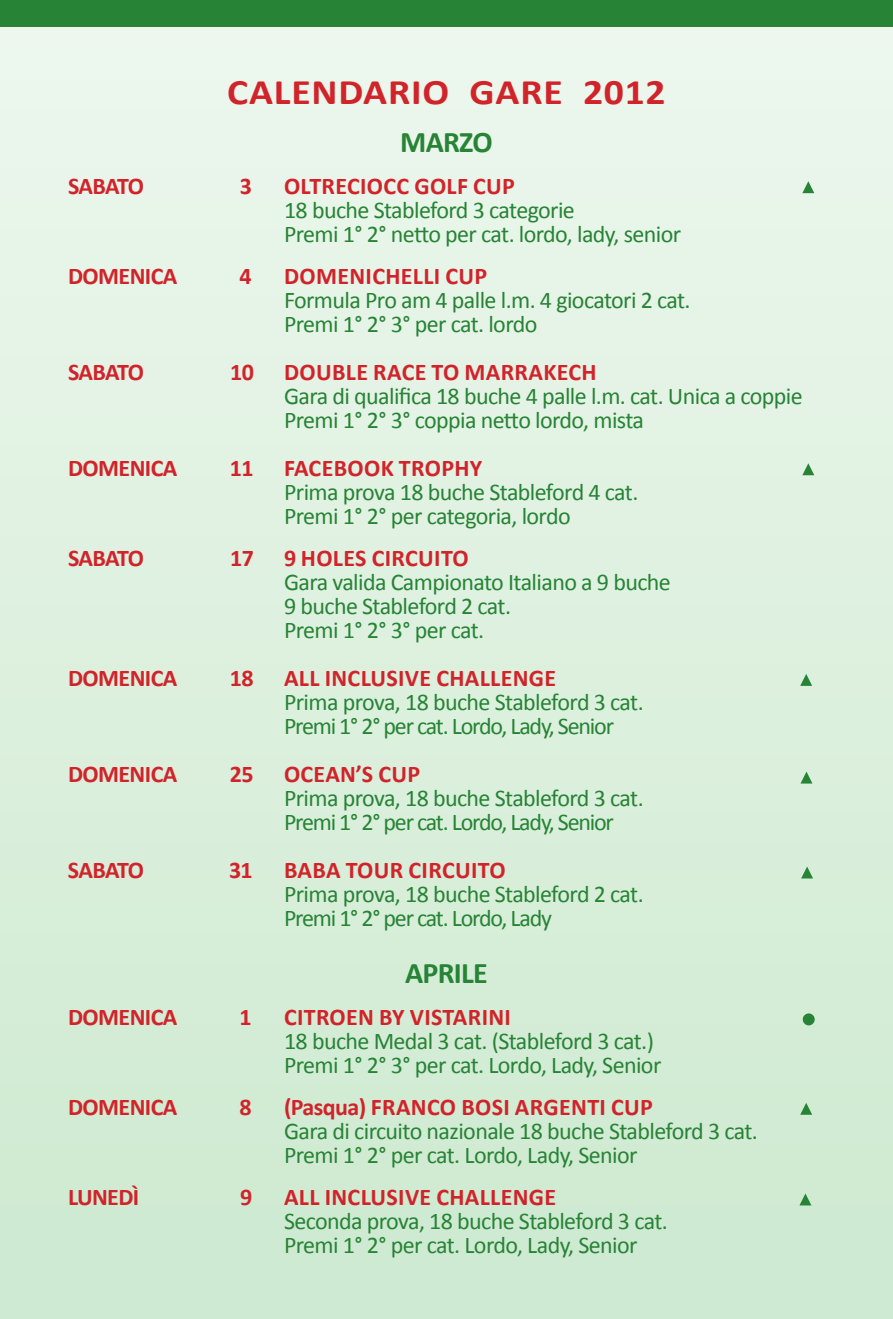
<style>
.page{position:relative;width:893px;height:1319px;background:#fff}
.page>*{position:absolute;margin:0;border:0;box-sizing:border-box;transform-origin:0 0}
.t1{font:700 36px "Calibri";letter-spacing:.02em;color:#d1232a;scale:1.1 1}
.t2{font:700 30px "Calibri";letter-spacing:-.025em;color:#278335}
.t3{font:24px/24px "Calibri";letter-spacing:-.025em;color:#278335}
.t4{font:700 24px "Calibri";letter-spacing:-.025em;color:#d1232a}
</style>
<div class="page">
<div style="left:0;top:0;width:893px;height:1318px;background:linear-gradient(to bottom,#edf7ee,#cde9d0)"></div>
<div style="left:0;top:0;width:893px;height:27px;background:#278335"></div>
<div style="left:803px;top:1013px;width:12px;height:12px;background:#278335;border-radius:50%"></div>
<svg style="left:802px;top:463px;width:12px;height:12px"></svg>
<svg style="left:800px;top:1102px;width:12px;height:12px"></svg>
<svg style="left:802px;top:181px;width:12px;height:12px"></svg>
<svg style="left:800px;top:771px;width:12px;height:12px"></svg>
<svg style="left:800px;top:673px;width:12px;height:12px"></svg>
<svg style="left:801px;top:866px;width:12px;height:12px"></svg>
<svg style="left:799px;top:1193px;width:12px;height:12px"></svg>
<h1 class="t1" style="left:227px;top:69px;width:400px">CALENDARIO GARE 2012</h1>
<p class="t2" style="left:400px;top:122px;width:94px">MARZO</p>
<p class="t4" style="left:68px;top:170px;width:77px">SABATO</p>
<p class="t4" style="left:240px;top:170px;width:14px">3</p>
<p class="t4" style="left:284px;top:170px;width:30px">OLTRECIOCC</p>
<p class="t4" style="left:414px;top:170px;width:102px">GOLF CUP</p>
<p class="t3" style="left:284px;top:198px;width:399px">18 buche Stableford 3 categorie<br>Premi 1° 2° netto per cat. lordo, lady, senior</p>
<p class="t4" style="left:68px;top:260px;width:111px">DOMENICA</p>
<p class="t4" style="left:239px;top:260px;width:14px">4</p>
<p class="t4" style="left:284px;top:260px;width:31px">DOMENIC</p>
<p class="t4" style="left:385px;top:260px;width:26px">HELLI</p>
<p class="t4" style="left:445px;top:260px;width:43px">CUP</p>
<p class="t3" style="left:284px;top:288px;width:408px">Formula Pro am 4 palle l.m. 4 giocatori 2 cat.<br>Premi 1° 2° 3° per cat. lordo</p>
<p class="t4" style="left:68px;top:356px;width:77px">SABATO</p>
<p class="t4" style="left:230px;top:356px;width:25px">10</p>
<p class="t4" style="left:284px;top:356px;width:61px">DOUBLE</p>
<p class="t4" style="left:373px;top:356px;width:28px">RACE</p>
<p class="t4" style="left:432px;top:356px;width:70px">TO MARRA</p>
<p class="t4" style="left:543px;top:356px;width:55px">KECH</p>
<p class="t3" style="left:284px;top:384px;width:520px">Gara di qualifica 18 buche 4 palle l.m. cat. Unica a coppie<br>Premi 1° 2° 3° coppia netto lordo, mista</p>
<p class="t4" style="left:68px;top:452px;width:111px">DOMENICA</p>
<p class="t4" style="left:230px;top:452px;width:25px">11</p>
<p class="t4" style="left:284px;top:452px;width:15px">FACEBOO</p>
<p class="t4" style="left:381px;top:452px;width:103px">K TROPHY</p>
<p class="t3" style="left:284px;top:480px;width:356px">Prima prova 18 buche Stableford 4 cat.<br>Premi 1° 2° per categoria, lordo</p>
<p class="t4" style="left:68px;top:542px;width:77px">SABATO</p>
<p class="t4" style="left:230px;top:542px;width:25px">17</p>
<p class="t4" style="left:284px;top:542px;width:31px">9 HOLES</p>
<p class="t4" style="left:372px;top:542px;width:13px">CIRC</p>
<p class="t4" style="left:418px;top:542px;width:28px">UITO</p>
<p class="t3" style="left:284px;top:570px;width:388px">Gara valida Campionato Italiano a 9 buche<br>9 buche Stableford 2 cat.<br>Premi 1° 2° 3° per cat.</p>
<p class="t4" style="left:68px;top:662px;width:111px">DOMENICA</p>
<p class="t4" style="left:230px;top:662px;width:25px">18</p>
<p class="t4" style="left:284px;top:662px;width:53px">ALL INCL</p>
<p class="t4" style="left:371px;top:662px;width:109px">USIVE CHALLENGE</p>
<p class="t3" style="left:284px;top:690px;width:361px">Prima prova, 18 buche Stableford 3 cat.<br>Premi 1° 2° per cat. Lordo, Lady, Senior</p>
<p class="t4" style="left:68px;top:758px;width:111px">DOMENICA</p>
<p class="t4" style="left:230px;top:758px;width:25px">25</p>
<p class="t4" style="left:284px;top:758px;width:31px">OCEAN</p>
<p class="t4" style="left:356px;top:758px;width:66px">’S CUP</p>
<p class="t3" style="left:284px;top:786px;width:361px">Prima prova, 18 buche Stableford 3 cat.<br>Premi 1° 2° per cat. Lordo, Lady, Senior</p>
<p class="t4" style="left:68px;top:854px;width:77px">SABATO</p>
<p class="t4" style="left:229px;top:854px;width:25px">31</p>
<p class="t4" style="left:284px;top:854px;width:29px">BABA</p>
<p class="t4" style="left:346px;top:854px;width:76px">TOURCIRC</p>
<p class="t4" style="left:455px;top:854px;width:28px">UITO</p>
<p class="t3" style="left:284px;top:882px;width:361px">Prima prova, 18 buche Stableford 2 cat.<br>Premi 1° 2° per cat. Lordo, Lady</p>
<p class="t2" style="left:405px;top:953px;width:84px">APRILE</p>
<p class="t4" style="left:68px;top:1001px;width:111px">DOMENICA</p>
<p class="t4" style="left:239px;top:1001px;width:14px">1</p>
<p class="t4" style="left:284px;top:1001px;width:27px">CITROEN</p>
<p class="t4" style="left:379px;top:1001px;width:43px">BY VISTARINI</p>
<p class="t3" style="left:284px;top:1029px;width:379px">18 buche Medal 3 cat. (Stableford 3 cat.)<br>Premi 1° 2° 3° per cat. Lordo, Lady, Senior</p>
<p class="t4" style="left:68px;top:1091px;width:111px">DOMENICA</p>
<p class="t4" style="left:239px;top:1091px;width:14px">8</p>
<p class="t4" style="left:284px;top:1091px;width:102px">(PASQUA) FRANCO</p>
<p class="t4" style="left:461px;top:1091px;width:68px">BOSI ARGENTI</p>
<p class="t4" style="left:611px;top:1091px;width:43px">CUP</p>
<p class="t3" style="left:284px;top:1119px;width:475px">Gara di circuito nazionale 18 buche Stableford 3 cat.<br>Premi 1° 2° per cat. Lordo, Lady, Senior</p>
<p class="t4" style="left:68px;top:1181px;width:73px">LUNEDÌ</p>
<p class="t4" style="left:240px;top:1181px;width:14px">9</p>
<p class="t4" style="left:284px;top:1181px;width:53px">ALL INCL</p>
<p class="t4" style="left:371px;top:1181px;width:109px">USIVE CHALLENGE</p>
<p class="t3" style="left:284px;top:1209px;width:385px">Seconda prova, 18 buche Stableford 3 cat.<br>Premi 1° 2° per cat. Lordo, Lady, Senior</p>
</div>
